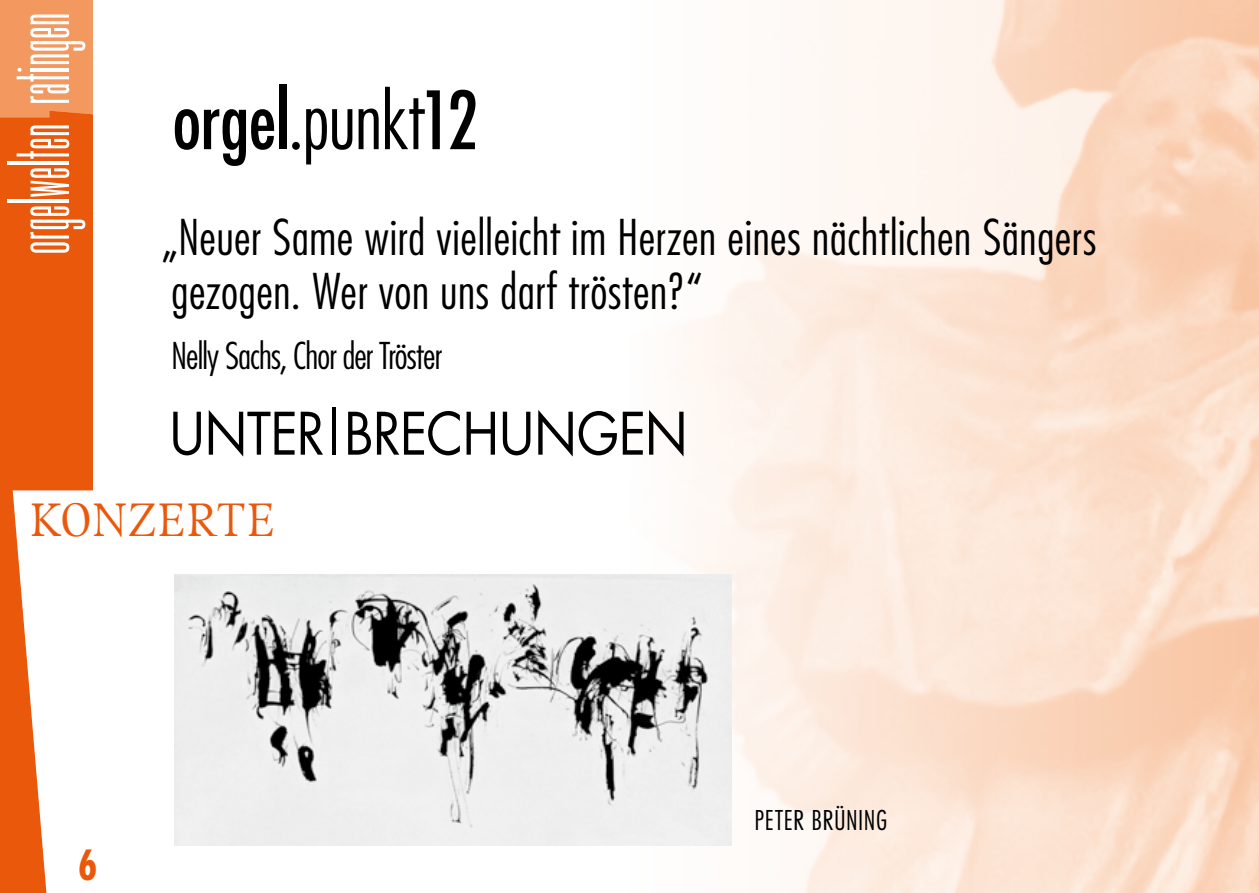
<style>
.page{position:relative;width:1259px;height:893px;background:#fff}
.page>*{position:absolute;margin:0;border:0;box-sizing:border-box;transform-origin:0 0}
.t1{font:condensed 78px "Futura";letter-spacing:-.005em;color:#000}
.t2{font:57px "Futura";letter-spacing:-.01em;color:#000;scale:.9 1}
.t3{font:300 condensed 48px/54px "Futura";letter-spacing:.01em;color:#000}
.t4{font:46.2px "Compatil Exquisit LT";letter-spacing:.01em;color:#ea580c}
.t5{font:700 condensed 40.5px "Futura";color:#ea580c}
.t6{font:300 condensed 36px "Futura";letter-spacing:-.025em;color:#000}
.t7{font:30px "Futura PT Cond";letter-spacing:.015em;color:#000}
.s1{font-weight:300}
</style>
<div class="page">
<svg style="left:0;top:270px;width:93px;height:623px;fill:#ea580c"></svg>
<svg style="left:0;top:0;width:93px;height:270px;background:#f08c53"></svg>
<img style="left:175px;top:574px;width:556px;height:271px">
<h1 class="t1" style="left:173px;top:71px;width:307px">orgel<span class="s1">.punkt</span>12</h1>
<p class="t3" style="left:161px;top:209px;width:937px">„Neuer Same wird vielleicht im Herzen eines nächtlichen Sängers gezogen. Wer von uns darf trösten?“</p>
<p class="t6" style="left:171px;top:333px;width:272px">Nelly Sachs, Chor der Tröster</p>
<p class="t2" style="left:169px;top:394px;width:577px">UNTER|BRECHUNGEN</p>
<p class="t4" style="left:30px;top:493px;width:247px">KONZERTE</p>
<p class="t5" style="left:78px;top:839px;width:21px">6</p>
<p class="t7" style="left:754px;top:802px;width:134px">PETER BRÜNING</p>
</div>
